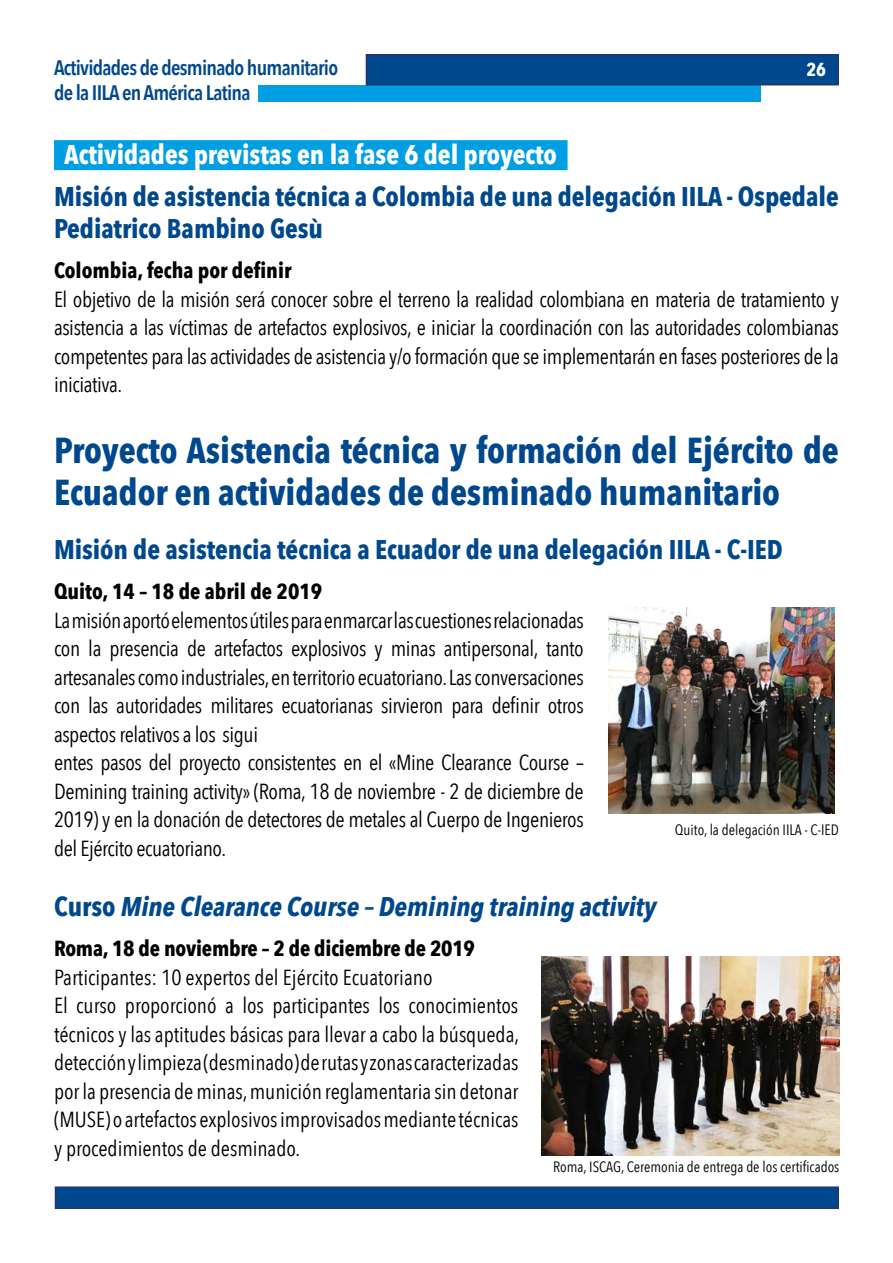
<style>
.page{position:relative;width:893px;height:1263px;background:#fff}
.page>*{position:absolute;margin:0;border:0;box-sizing:border-box;transform-origin:0 0}
.t1{font:700 36px/42px "Avenir Next Condensed";letter-spacing:-.005em;color:#00488e}
.t2{font:700 27px/31.5px "Avenir Next Condensed";letter-spacing:-.005em;color:#00488e}
.t3{font:italic 700 27px "Avenir Next Condensed";letter-spacing:-.005em;color:#00488e}
.t4{font:700 27px "Avenir Next Condensed";letter-spacing:-.005em;color:#fff}
.t5{font:21.75px/28.5px "Avenir Next Condensed";letter-spacing:-.02em;color:#000}
.t6{font:700 21.75px "Avenir Next Condensed";color:#000}
.t7{font:600 21px/25.2px "Avenir Next Condensed";letter-spacing:-.035em;color:#00488e}
.t8{font:700 18.75px "Avenir Next Condensed";color:#fff}
.t9{font:15px "Avenir Next Condensed";color:#000}
.s1{font-style:normal}
</style>
<div class="page">
<div style="left:54px;top:140px;width:514px;height:30px;background:#009fe3"></div>
<img style="left:608px;top:607px;width:227px;height:207px">
<img style="left:542px;top:957px;width:298px;height:199px">
<div style="left:55px;top:1186px;width:784px;height:23px;background:#00488e;border:2px solid #23356c"></div>
<div style="left:258px;top:85px;width:503px;height:16px;background:#009fe3"></div>
<div style="left:366px;top:54px;width:473px;height:31px;background:#00488e;border:2px solid #23356c"></div>
<p class="t7" style="left:54px;top:54px;width:286px">Actividades de desminado humanitario de la IILA en América Latina</p>
<p class="t8" style="left:806px;top:58px;width:21px">26</p>
<p class="t4" style="left:64px;top:138px;width:494px">Actividades previstas en la fase 6 del proyecto</p>
<p class="t2" style="left:54px;top:181px;width:786px">Misión de asistencia técnica a Colombia de una delegación IILA - Ospedale<br>Pediatrico Bambino Gesù</p>
<p class="t6" style="left:54px;top:257px;width:239px">Colombia, fecha por definir</p>
<p class="t5" style="left:54px;top:284px;width:786px;text-align:justify">El objetivo de la misión será conocer sobre el terreno la realidad colombiana en materia de tratamiento y asistencia a las víctimas de artefactos explosivos, e iniciar la coordinación con las autoridades colombianas competentes para las actividades de asistencia y/o formación que se implementarán en fases posteriores de la iniciativa.</p>
<h1 class="t1" style="left:54px;top:429px;width:786px">Proyecto Asistencia técnica y formación del Ejército de<br>Ecuador en actividades de desminado humanitario</h1>
<p class="t2" style="left:54px;top:533px;width:730px">Misión de asistencia técnica a Ecuador de una delegación IILA - C-IED</p>
<p class="t6" style="left:54px;top:578px;width:270px">Quito, 14 – 18 de abril de 2019</p>
<p class="t5" style="left:54px;top:605px;width:531px">La misión aportó elementos útiles para enmarcar las cuestiones relacionadas con la presencia de artefactos explosivos y minas antipersonal, tanto artesanales como industriales, en territorio ecuatoriano. Las conversaciones con las autoridades militares ecuatorianas sirvieron para definir otros aspectos relativos a los sigui<br>entes pasos del proyecto consistentes en el «Mine Clearance Course – Demining training activity» (Roma, 18 de noviembre - 2 de diciembre de 2019) y en la donación de detectores de metales al Cuerpo de Ingenieros del Ejército ecuatoriano.</p>
<p class="t3" style="left:54px;top:890px;width:604px"><span class="s1">Curso</span> Mine Clearance Course – Demining training activity</p>
<p class="t6" style="left:54px;top:935px;width:423px">Roma, 18 de noviembre – 2 de diciembre de 2019</p>
<p class="t5" style="left:54px;top:962px;width:467px">Participantes: 10 expertos del Ejército Ecuatoriano<br>El curso proporcionó a los participantes los conocimientos técnicos y las aptitudes básicas para llevar a cabo la búsqueda, detección y limpieza (desminado) de rutas y zonas caracterizadas por la presencia de minas, munición reglamentaria sin detonar (MUSE) o artefactos explosivos improvisados mediante técnicas y procedimientos de desminado.</p>
<p class="t9" style="left:553px;top:1154px;width:288px">Roma, ISCAG, Ceremonia de entrega de los certificados</p>
<p class="t9" style="left:675px;top:816px;width:166px">Quito, la delegación IILA - C-IED</p>
</div>
